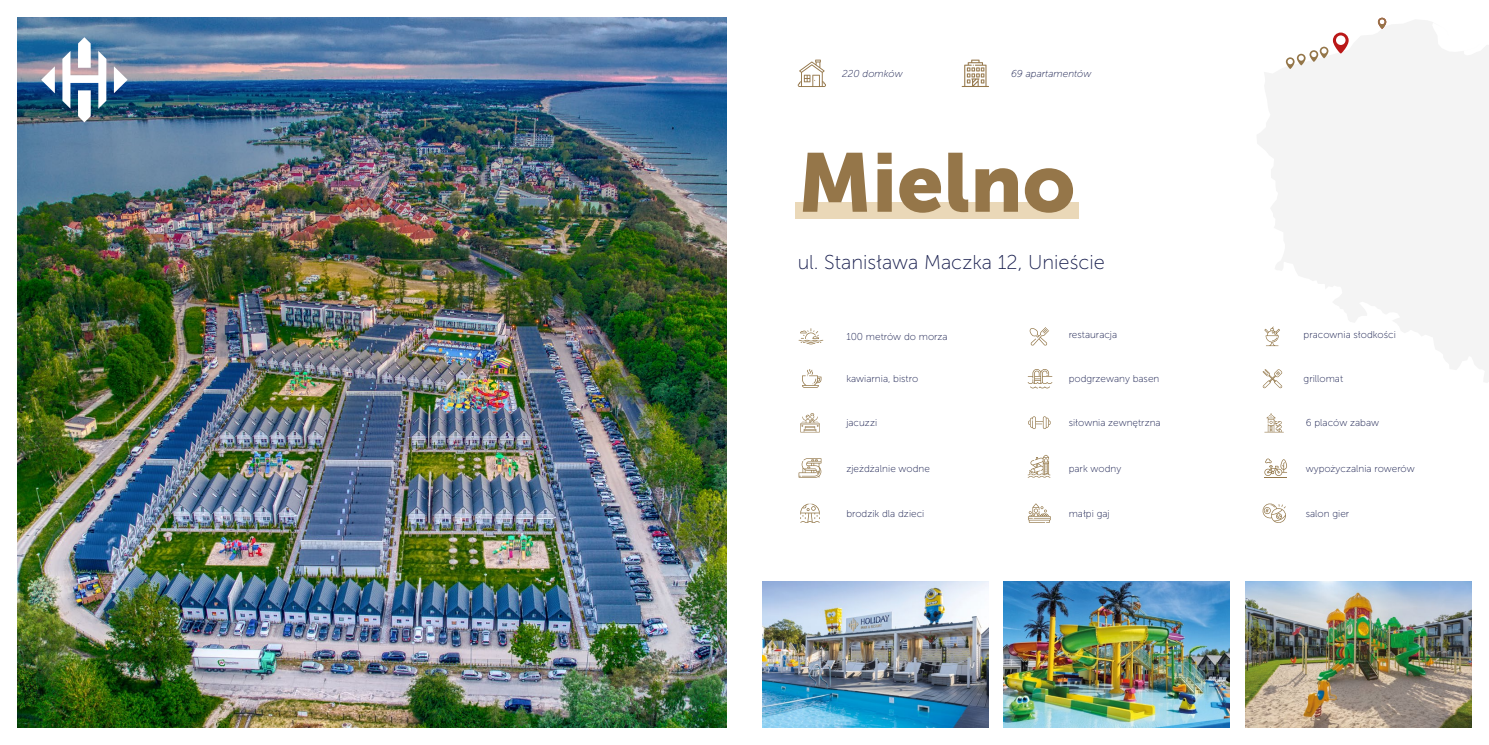
<style>
.page{position:relative;width:1489px;height:745px;background:#fff}
.page>*{position:absolute;margin:0;border:0;box-sizing:border-box;transform-origin:0 0}
.t1{font:82.5px "Museo Sans 900";color:#957649}
.t2{font:20px "Museo Sans 100";color:#181e4e}
.t3{font:10px "Museo Sans 100";color:#181e4e}
.t4{font:italic 10px "Museo Sans 100";color:#181e4e}
</style>
<div class="page">
<div style="left:795px;top:202px;width:283px;height:17px;background:#ead8b8"></div>
<svg style="left:1257px;top:20px;width:231px;height:369px;fill:#f4f4f4"></svg>
<svg style="left:1285px;top:33px;width:63px;height:36px"></svg>
<svg style="left:1377px;top:18px;width:9px;height:11px"></svg>
<img style="left:18px;top:18px;width:708px;height:708px">
<img style="left:762px;top:581px;width:226px;height:145px">
<img style="left:1003px;top:581px;width:226px;height:145px">
<img style="left:1245px;top:581px;width:225px;height:145px">
<svg style="left:798px;top:328px;width:25px;height:16px"></svg>
<svg style="left:1027px;top:369px;width:25px;height:19px"></svg>
<svg style="left:800px;top:413px;width:19px;height:19px"></svg>
<svg style="left:798px;top:458px;width:23px;height:19px"></svg>
<svg style="left:800px;top:503px;width:20px;height:20px"></svg>
<svg style="left:1264px;top:413px;width:19px;height:19px"></svg>
<svg style="left:1028px;top:416px;width:22px;height:13px"></svg>
<svg style="left:1262px;top:503px;width:23px;height:20px"></svg>
<svg style="left:1028px;top:503px;width:22px;height:19px"></svg>
<svg style="left:1029px;top:327px;width:20px;height:18px"></svg>
<svg style="left:1264px;top:458px;width:22px;height:18px"></svg>
<img style="left:41px;top:37px;width:87px;height:85px">
<svg style="left:797px;top:60px;width:29px;height:27px"></svg>
<svg style="left:961px;top:60px;width:28px;height:27px"></svg>
<svg style="left:1264px;top:326px;width:15px;height:20px"></svg>
<svg style="left:1262px;top:369px;width:20px;height:19px"></svg>
<svg style="left:802px;top:369px;width:19px;height:18px"></svg>
<svg style="left:1027px;top:455px;width:23px;height:22px"></svg>
<p class="t4" style="left:842px;top:68px;width:62px">220 domków</p>
<p class="t4" style="left:1010px;top:68px;width:82px">69 apartamentów</p>
<h1 class="t1" style="left:797px;top:136px;width:279px">Mielno</h1>
<h2 class="t2" style="left:797px;top:251px;width:309px">ul. Stanisława Maczka 12, Unieście</h2>
<p class="t3" style="left:846px;top:331px;width:103px">100 metrów do morza</p>
<p class="t3" style="left:1068px;top:329px;width:50px">restauracja</p>
<p class="t3" style="left:1303px;top:329px;width:94px">pracownia słodkości</p>
<p class="t3" style="left:846px;top:373px;width:73px">kawiarnia, bistro</p>
<p class="t3" style="left:1068px;top:373px;width:92px">podgrzewany basen</p>
<p class="t3" style="left:1303px;top:373px;width:41px">grillomat</p>
<p class="t3" style="left:846px;top:417px;width:32px">jacuzzi</p>
<p class="t3" style="left:846px;top:462px;width:85px">zjeżdżalnie wodne</p>
<p class="t3" style="left:1068px;top:417px;width:93px">siłownia zewnętrzna</p>
<p class="t3" style="left:1305px;top:417px;width:75px">6 placów zabaw</p>
<p class="t3" style="left:1068px;top:462px;width:54px">park wodny</p>
<p class="t3" style="left:1305px;top:462px;width:110px">wypożyczalnia rowerów</p>
<p class="t3" style="left:846px;top:507px;width:80px">brodzik dla dzieci</p>
<p class="t3" style="left:1068px;top:507px;width:43px">małpi gaj</p>
<p class="t3" style="left:1305px;top:508px;width:45px">salon gier</p>
</div>
